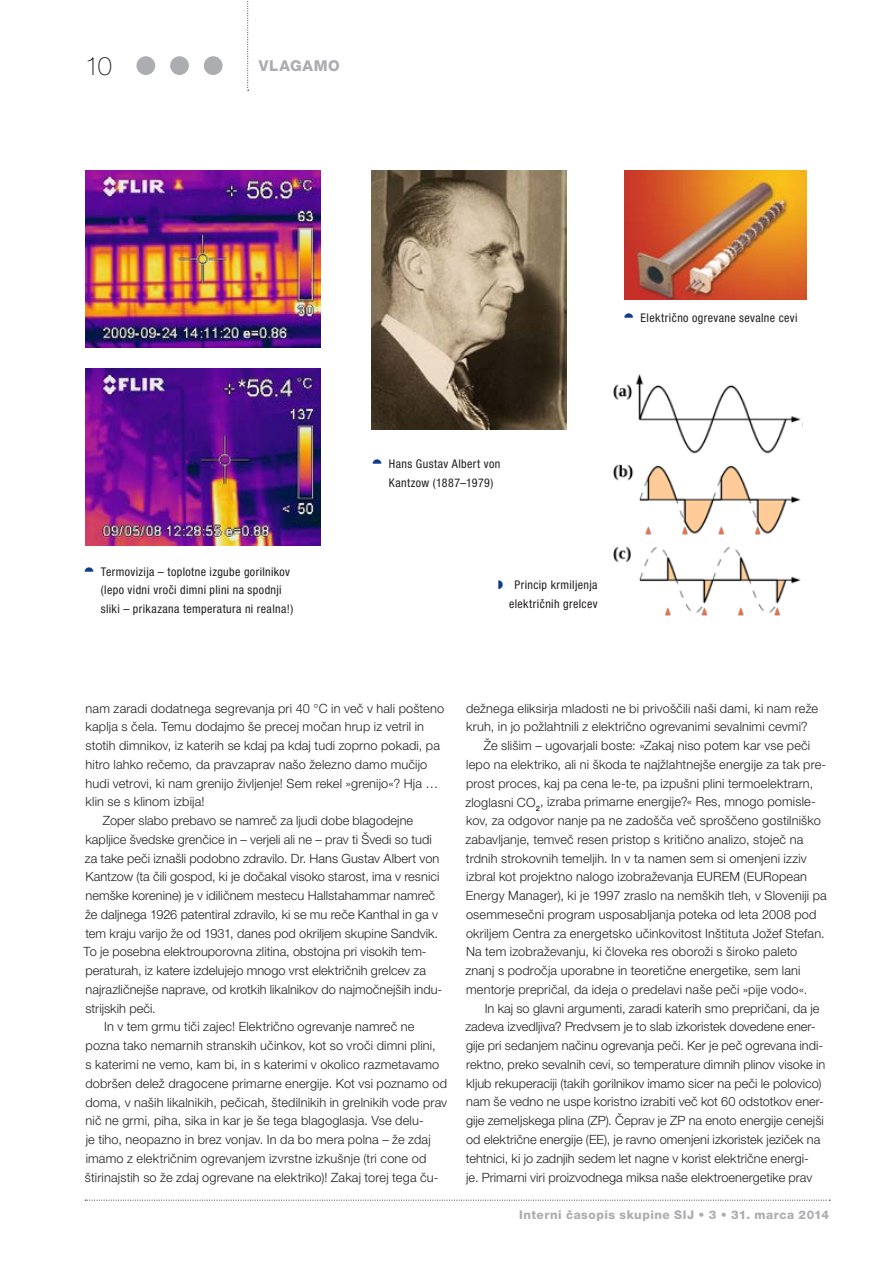
<style>
.page{position:relative;width:893px;height:1263px;background:#fff}
.page>*{position:absolute;margin:0;border:0;box-sizing:border-box;transform-origin:0 0}
.t1{font:100 25.5px "Helvetica Neue LT Pro";color:#231f20}
.t2{font:800 15px "Helvetica Neue LT Pro";letter-spacing:.04em;color:#acadb1}
.t3{font:300 12.75px "Helvetica Neue LT Pro";letter-spacing:.01em;color:#231f20}
.t4{font:condensed 12px/18.8px "Helvetica Neue LT Pro";letter-spacing:.03em;color:#231f20}
.t5{font:800 12px "Helvetica Neue LT Pro";letter-spacing:.04em;color:#acadb1}
</style>
<div class="page">
<svg style="left:85px;top:1200px;width:745px;height:1px"></svg>
<div style="left:136px;top:56px;width:19px;height:19px;background:#acadb1;border-radius:50%"></div>
<div style="left:170px;top:56px;width:19px;height:19px;background:#acadb1;border-radius:50%"></div>
<div style="left:204px;top:56px;width:19px;height:19px;background:#acadb1;border-radius:50%"></div>
<svg style="left:247px;top:1px;width:2px;height:90px"></svg>
<img style="left:85px;top:170px;width:235px;height:177px">
<img style="left:625px;top:170px;width:181px;height:129px">
<img style="left:372px;top:170px;width:194px;height:260px">
<img style="left:85px;top:369px;width:235px;height:176px">
<img style="left:613px;top:374px;width:190px;height:241px">
<h1 class="t1" style="left:85px;top:51px;width:29px">10</h1>
<p class="t2" style="left:259px;top:57px;width:82px">VLAGAMO</p>
<p class="t4" style="left:101px;top:562px;width:194px">Termovizija – toplotne izgube gorilnikov (lepo vidni vroči dimni plini na spodnji sliki – prikazana temperatura ni realna!)</p>
<p class="t4" style="left:641px;top:308px;width:159px">Električno ogrevane sevalne cevi</p>
<p class="t4" style="left:389px;top:454px;width:113px">Hans Gustav Albert von<br>Kantzow (1887–1979)</p>
<p class="t4" style="left:509px;top:575px;width:90px;text-align:center">Princip krmiljenja električnih grelcev</p>
<p class="t3" style="left:86px;top:700px;width:360px">nam zaradi dodatnega segrevanja pri 40 °C in več v hali pošteno</p>
<p class="t3" style="left:86px;top:719px;width:340px">kaplja s čela. Temu dodajmo še precej močan hrup iz vetril in</p>
<p class="t3" style="left:85px;top:738px;width:356px">stotih dimnikov, iz katerih se kdaj pa kdaj tudi zoprno pokadi, pa</p>
<p class="t3" style="left:86px;top:756px;width:343px">hitro lahko rečemo, da pravzaprav našo železno damo mučijo</p>
<p class="t3" style="left:86px;top:775px;width:354px">hudi vetrovi, ki nam grenijo življenje! Sem rekel »grenijo«? Hja …</p>
<p class="t3" style="left:86px;top:794px;width:120px">klin se s klinom izbija!</p>
<p class="t3" style="left:103px;top:813px;width:312px">Zoper slabo prebavo se namreč za ljudi dobe blagodejne</p>
<p class="t3" style="left:86px;top:831px;width:348px">kapljice švedske grenčice in – verjeli ali ne – prav ti Švedi so tudi</p>
<p class="t3" style="left:85px;top:850px;width:356px">za take peči iznašli podobno zdravilo. Dr. Hans Gustav Albert von</p>
<p class="t3" style="left:85px;top:869px;width:356px">Kantzow (ta čili gospod, ki je dočakal visoko starost, ima v resnici</p>
<p class="t3" style="left:86px;top:888px;width:351px">nemške korenine) je v idiličnem mestecu Hallstahammar namreč</p>
<p class="t3" style="left:85px;top:906px;width:354px">že daljnega 1926 patentiral zdravilo, ki se mu reče Kanthal in ga v</p>
<p class="t3" style="left:85px;top:925px;width:354px">tem kraju varijo že od 1931, danes pod okriljem skupine Sandvik.</p>
<p class="t3" style="left:84px;top:944px;width:344px">To je posebna elektrouporovna zlitina, obstojna pri visokih tem-</p>
<p class="t3" style="left:86px;top:963px;width:342px">peraturah, iz katere izdelujejo mnogo vrst električnih grelcev za</p>
<p class="t3" style="left:86px;top:981px;width:358px">najrazličnejše naprave, od krotkih likalnikov do najmočnejših indu-</p>
<p class="t3" style="left:85px;top:1000px;width:72px">strijskih peči.</p>
<p class="t3" style="left:104px;top:1019px;width:312px">In v tem grmu tiči zajec! Električno ogrevanje namreč ne</p>
<p class="t3" style="left:86px;top:1038px;width:352px">pozna tako nemarnih stranskih učinkov, kot so vroči dimni plini,</p>
<p class="t3" style="left:85px;top:1057px;width:355px">s katerimi ne vemo, kam bi, in s katerimi v okolico razmetavamo</p>
<p class="t3" style="left:85px;top:1075px;width:363px">dobršen delež dragocene primarne energije. Kot vsi poznamo od</p>
<p class="t3" style="left:85px;top:1094px;width:363px">doma, v naših likalnikih, pečicah, štedilnikih in grelnikih vode prav</p>
<p class="t3" style="left:86px;top:1113px;width:340px">nič ne grmi, piha, sika in kar je še tega blagoglasja. Vse delu-</p>
<p class="t3" style="left:86px;top:1132px;width:347px">je tiho, neopazno in brez vonjav. In da bo mera polna – že zdaj</p>
<p class="t3" style="left:86px;top:1150px;width:342px">imamo z električnim ogrevanjem izvrstne izkušnje (tri cone od</p>
<p class="t3" style="left:85px;top:1169px;width:355px">štirinajstih so že zdaj ogrevane na elektriko)! Zakaj torej tega ču-</p>
<p class="t3" style="left:466px;top:700px;width:354px">dežnega eliksirja mladosti ne bi privoščili naši dami, ki nam reže</p>
<p class="t3" style="left:466px;top:719px;width:343px">kruh, in jo požlahtnili z električno ogrevanimi sevalnimi cevmi?</p>
<p class="t3" style="left:484px;top:738px;width:328px">Že slišim – ugovarjali boste: »Zakaj niso potem kar vse peči</p>
<p class="t3" style="left:466px;top:757px;width:362px">lepo na elektriko, ali ni škoda te najžlahtnejše energije za tak pre-</p>
<p class="t3" style="left:466px;top:775px;width:349px">prost proces, kaj pa cena le-te, pa izpušni plini termoelektrarn,</p>
<p class="t3" style="left:465px;top:794px;width:352px">zloglasni CO<sub>2</sub>, izraba primarne energije?« Res, mnogo pomisle-</p>
<p class="t3" style="left:466px;top:813px;width:356px">kov, za odgovor nanje pa ne zadošča več sproščeno gostilniško</p>
<p class="t3" style="left:465px;top:831px;width:340px">zabavljanje, temveč resen pristop s kritično analizo, stoječ na</p>
<p class="t3" style="left:466px;top:850px;width:342px">trdnih strokovnih temeljih. In v ta namen sem si omenjeni izziv</p>
<p class="t3" style="left:466px;top:869px;width:342px">izbral kot projektno nalogo izobraževanja EUREM (EURopean</p>
<p class="t3" style="left:466px;top:888px;width:362px">Energy Manager), ki je 1997 zraslo na nemških tleh, v Sloveniji pa</p>
<p class="t3" style="left:466px;top:906px;width:352px">osemmesečni program usposabljanja poteka od leta 2008 pod</p>
<p class="t3" style="left:466px;top:925px;width:360px">okriljem Centra za energetsko učinkovitost Inštituta Jožef Stefan.</p>
<p class="t3" style="left:466px;top:944px;width:333px">Na tem izobraževanju, ki človeka res oboroži s široko paleto</p>
<p class="t3" style="left:465px;top:963px;width:337px">znanj s področja uporabne in teoretične energetike, sem lani</p>
<p class="t3" style="left:466px;top:981px;width:343px">mentorje prepričal, da ideja o predelavi naše peči »pije vodo«.</p>
<p class="t3" style="left:485px;top:1000px;width:336px">In kaj so glavni argumenti, zaradi katerih smo prepričani, da je</p>
<p class="t3" style="left:465px;top:1019px;width:352px">zadeva izvedljiva? Predvsem je to slab izkoristek dovedene ener-</p>
<p class="t3" style="left:466px;top:1038px;width:359px">gije pri sedanjem načinu ogrevanja peči. Ker je peč ogrevana indi-</p>
<p class="t3" style="left:466px;top:1056px;width:361px">rektno, preko sevalnih cevi, so temperature dimnih plinov visoke in</p>
<p class="t3" style="left:466px;top:1075px;width:357px">kljub rekuperaciji (takih gorilnikov imamo sicer na peči le polovico)</p>
<p class="t3" style="left:466px;top:1094px;width:359px">nam še vedno ne uspe koristno izrabiti več kot 60 odstotkov ener-</p>
<p class="t3" style="left:466px;top:1113px;width:359px">gije zemeljskega plina (ZP). Čeprav je ZP na enoto energije cenejši</p>
<p class="t3" style="left:466px;top:1132px;width:356px">od električne energije (EE), je ravno omenjeni izkoristek jeziček na</p>
<p class="t3" style="left:466px;top:1150px;width:345px">tehtnici, ki jo zadnjih sedem let nagne v korist električne energi-</p>
<p class="t3" style="left:466px;top:1169px;width:347px">je. Primarni viri proizvodnega miksa naše elektroenergetike prav</p>
<p class="t5" style="left:519px;top:1207px;width:312px">Interni časopis skupine SIJ • 3 • 31. marca 2014</p>
</div>
